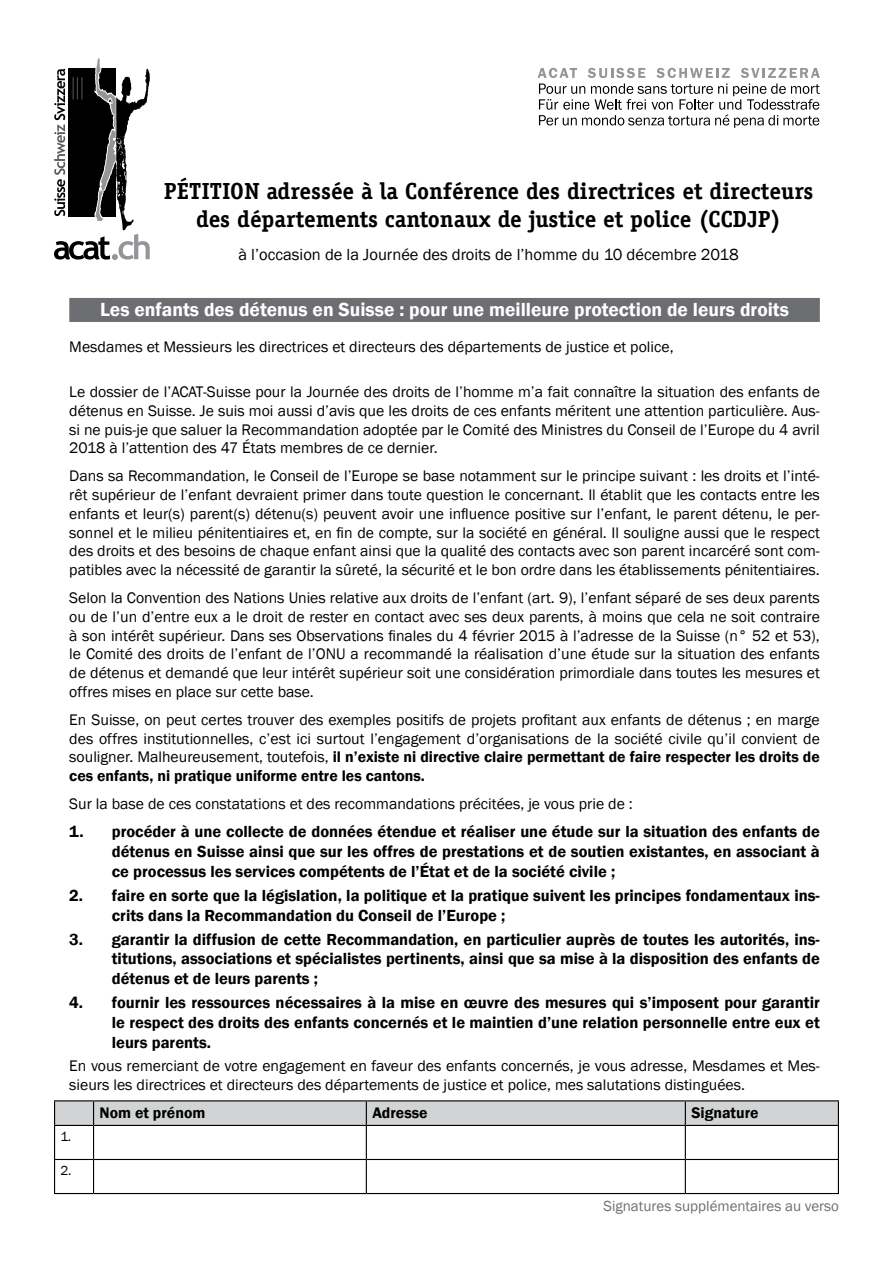
<style>
.page{position:relative;width:893px;height:1263px;background:#fff}
.page>*{position:absolute;margin:0;border:0;box-sizing:border-box;transform-origin:0 0}
.FR-Titel{font:700 23.25px/28.5px "Officina Serif LT";color:#000;text-align:center}
.Betreff{font:600 19.5px "Franklin Gothic";color:#fff}
.t1{font:600 16.5px/19.8px "Franklin Gothic";color:#000;text-align:justify}
.Untertitel{font:16.5px "Franklin Gothic";color:#000}
.FR-Normal{font:15.75px/18.9px "Franklin Gothic";color:#000;text-align:justify}
.t2{font:600 15.75px "Franklin Gothic";color:#000}
.Adresse{font:15px "Franklin Gothic";color:#6d6e71}
.t3{font:13.5px "Franklin Gothic";color:#000}
.s1{font-weight:600}
</style>
<div class="page">
<svg style="left:54px;top:58px;width:97px;height:202px"></svg>
<svg style="left:538px;top:68px;width:39px;height:10px"></svg>
<svg style="left:588px;top:68px;width:57px;height:10px"></svg>
<svg style="left:656px;top:68px;width:74px;height:10px"></svg>
<svg style="left:741px;top:68px;width:79px;height:10px"></svg>
<svg style="left:539px;top:84px;width:281px;height:44px"></svg>
<div style="left:69px;top:298px;width:751px;height:24px;background:#6d6e71"></div>
<hr style="left:54px;top:1100px;width:40px;height:1px;background:#000">
<hr style="left:94px;top:1100px;width:272px;height:1px;background:#000">
<hr style="left:366px;top:1100px;width:319px;height:1px;background:#000">
<hr style="left:685px;top:1100px;width:154px;height:1px;background:#000">
<svg style="left:54px;top:1101px;width:785px;height:24px;background:#cacccd"></svg>
<hr style="left:54px;top:1125px;width:40px;height:1px;background:#000">
<hr style="left:54px;top:1126px;width:1px;height:33px;background:#000">
<hr style="left:94px;top:1125px;width:272px;height:1px;background:#000">
<hr style="left:93px;top:1126px;width:1px;height:33px;background:#000">
<hr style="left:366px;top:1125px;width:319px;height:1px;background:#000">
<hr style="left:366px;top:1126px;width:1px;height:33px;background:#000">
<hr style="left:685px;top:1125px;width:154px;height:1px;background:#000">
<hr style="left:685px;top:1126px;width:1px;height:33px;background:#000">
<hr style="left:838px;top:1126px;width:1px;height:33px;background:#000">
<hr style="left:54px;top:1159px;width:40px;height:1px;background:#000">
<hr style="left:54px;top:1160px;width:1px;height:33px;background:#000">
<hr style="left:94px;top:1159px;width:272px;height:1px;background:#000">
<hr style="left:93px;top:1160px;width:1px;height:33px;background:#000">
<hr style="left:366px;top:1159px;width:319px;height:1px;background:#000">
<hr style="left:366px;top:1160px;width:1px;height:33px;background:#000">
<hr style="left:685px;top:1159px;width:154px;height:1px;background:#000">
<hr style="left:685px;top:1160px;width:1px;height:33px;background:#000">
<hr style="left:838px;top:1160px;width:1px;height:33px;background:#000">
<hr style="left:54px;top:1193px;width:40px;height:1px;background:#000">
<hr style="left:94px;top:1193px;width:272px;height:1px;background:#000">
<hr style="left:366px;top:1193px;width:319px;height:1px;background:#000">
<hr style="left:685px;top:1193px;width:154px;height:1px;background:#000">
<p class="FR-Titel" style="left:164px;top:177px;width:651px">PÉTITION adressée à la Conférence des directrices et directeurs des départements cantonaux de justice et police (CCDJP)</p>
<p class="Untertitel" style="left:238px;top:244px;width:502px">à l’occasion de la Journée des droits de l’homme du 10 décembre 2018</p>
<p class="Betreff" style="left:100px;top:297px;width:690px">Les enfants des détenus en Suisse : pour une meilleure protection de leurs droits</p>
<p class="FR-Normal" style="left:69px;top:338px;width:606px">Mesdames et Messieurs les directrices et directeurs des départements de justice et police,</p>
<p class="FR-Normal" style="left:69px;top:382px;width:752px">Le dossier de l’ACAT-Suisse pour la Journée des droits de l’homme m’a fait connaître la situation des enfants de détenus en Suisse. Je suis moi aussi d’avis que les droits de ces enfants méritent une attention particulière. Aus&shy;si ne puis-je que saluer la Recommandation adoptée par le Comité des Ministres du Conseil de l’Europe du 4 avril 2018 à l’attention des 47 États membres de ce dernier.</p>
<p class="FR-Normal" style="left:69px;top:466px;width:752px">Dans sa Recommandation, le Conseil de l’Europe se base notamment sur le principe suivant : les droits et l’inté&shy;rêt supérieur de l’enfant devraient primer dans toute question le concernant. Il établit que les contacts entre les enfants et leur(s) parent(s) détenu(s) peuvent avoir une influence positive sur l’enfant, le parent détenu, le per&shy;sonnel et le milieu pénitentiaires et, en fin de compte, sur la société en général. Il souligne aussi que le respect des droits et des besoins de chaque enfant ainsi que la qualité des contacts avec son parent incarcéré sont com&shy;patibles avec la nécessité de garantir la sûreté, la sécurité et le bon ordre dans les établissements pénitentiaires.</p>
<p class="FR-Normal" style="left:69px;top:588px;width:752px">Selon la Convention des Nations Unies relative aux droits de l’enfant (art. 9), l’enfant séparé de ses deux parents ou de l’un d’entre eux a le droit de rester en contact avec ses deux parents, à moins que cela ne soit contraire à son intérêt supérieur. Dans ses Observations finales du 4 février 2015 à l’adresse de la Suisse (n° 52 et 53), le Comité des droits de l’enfant de l’ONU a recommandé la réalisation d’une étude sur la situation des enfants de détenus et demandé que leur intérêt supérieur soit une considération primordiale dans toutes les mesures et offres mises en place sur cette base.</p>
<p class="FR-Normal" style="left:69px;top:710px;width:752px">En Suisse, on peut certes trouver des exemples positifs de projets profitant aux enfants de détenus ; en marge des offres institutionnelles, c’est ici surtout l’engagement d’organisations de la société civile qu’il convient de souligner. Malheureusement, toutefois, <span class="s1">il n’existe ni directive claire permettant de faire respecter les droits de ces enfants, ni pratique uniforme entre les cantons.</span></p>
<p class="FR-Normal" style="left:69px;top:794px;width:565px">Sur la base de ces constatations et des recommandations précitées, je vous prie de :</p>
<p class="t1" style="left:112px;top:822px;width:709px;text-indent:-43px">1. procéder à une collecte de données étendue et réaliser une étude sur la situation des enfants de détenus en Suisse ainsi que sur les offres de prestations et de soutien existantes, en associant à ce processus les services compétents de l’État et de la société civile ;</p>
<p class="t1" style="left:112px;top:885px;width:709px;text-indent:-43px">2. faire en sorte que la législation, la politique et la pratique suivent les principes fondamentaux ins&shy;crits dans la Recommandation du Conseil de l’Europe ;</p>
<p class="t1" style="left:112px;top:929px;width:709px;text-indent:-43px">3. garantir la diffusion de cette Recommandation, en particulier auprès de toutes les autorités, ins&shy;titutions, associations et spécialistes pertinents, ainsi que sa mise à la disposition des enfants de détenus et de leurs parents ;</p>
<p class="t1" style="left:112px;top:993px;width:709px;text-indent:-43px">4. fournir les ressources nécessaires à la mise en œuvre des mesures qui s’imposent pour garantir le respect des droits des enfants concernés et le maintien d’une relation personnelle entre eux et leurs parents.</p>
<p class="FR-Normal" style="left:69px;top:1057px;width:752px">En vous remerciant de votre engagement en faveur des enfants concernés, je vous adresse, Mesdames et Mes&shy;sieurs les directrices et directeurs des départements de justice et police, mes salutations distinguées.</p>
<p class="t2" style="left:100px;top:1103px;width:107px">Nom et prénom</p>
<p class="t2" style="left:372px;top:1103px;width:57px">Adresse</p>
<p class="t2" style="left:691px;top:1103px;width:69px">Signature</p>
<p class="t3" style="left:61px;top:1128px;width:12px">1.</p>
<p class="t3" style="left:61px;top:1162px;width:12px">2.</p>
<p class="Adresse" style="left:603px;top:1196px;width:237px">Signatures supplémentaires au verso</p>
</div>
